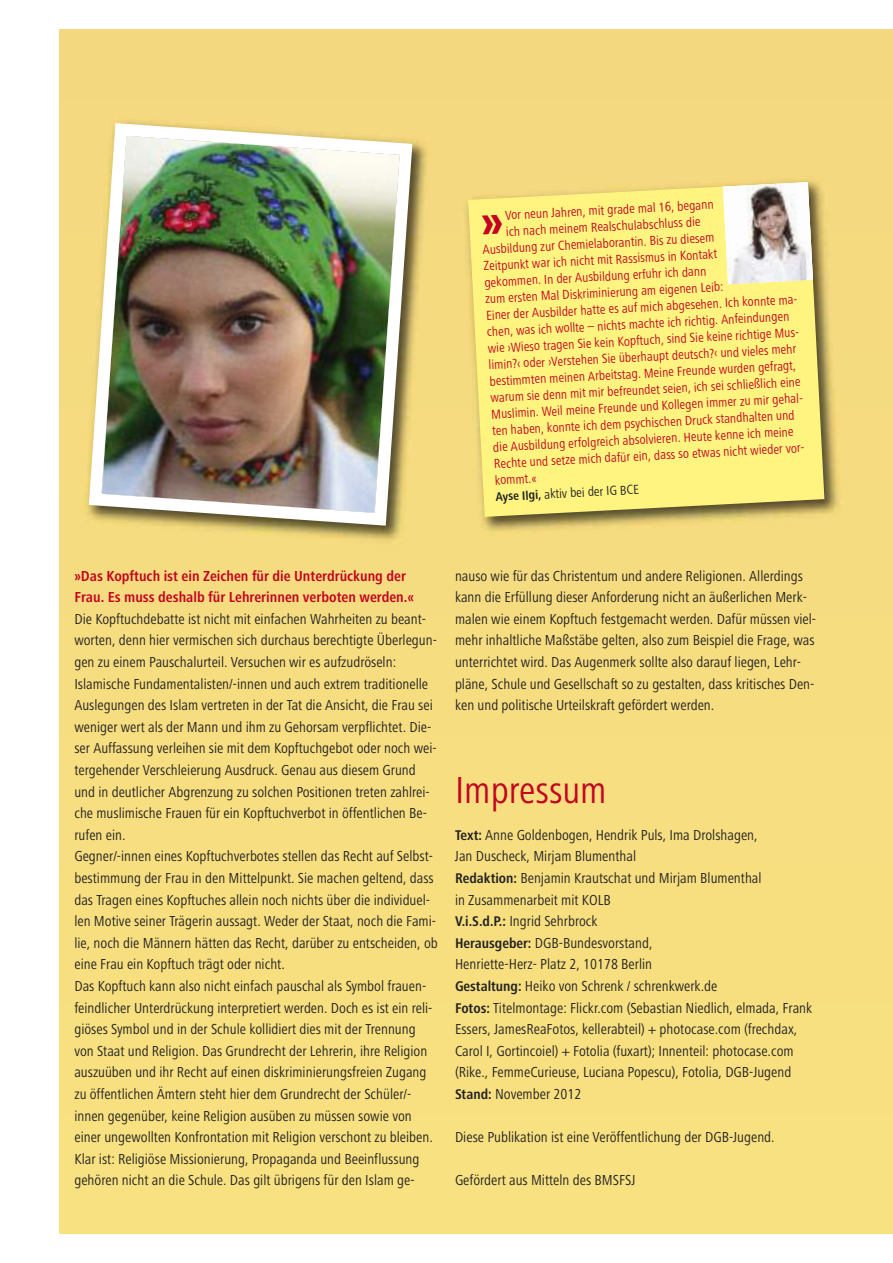
<style>
.page{position:relative;width:893px;height:1263px;background:#fff}
.page>*{position:absolute;margin:0;border:0;box-sizing:border-box;transform-origin:0 0}
.t1{font:condensed 39px "Frutiger Next LT";color:#c30421}
.t2{font:condensed 15px/21.6px "Frutiger Next LT";color:#222122}
.t3{font:700 condensed 15px/21.6px "Frutiger Next LT";color:#c30421}
.t4{font:condensed 13.5px "Frutiger Next LT";color:#c30421}
.t5{font:condensed 13.5px "Frutiger Next LT";color:#222122}
.s1{font-weight:700;font-size:12.75px}
.s2{font-weight:700;font-size:14.55px}
</style>
<div class="page">
<div style="left:60px;top:30px;width:833px;height:1203px;background:#f7de80"></div>
<img style="left:462px;top:176px;width:377px;height:356px">
<svg style="left:468px;top:182px;width:356px;height:335px;background:#f8ec7d"></svg>
<img style="left:723px;top:182px;width:90px;height:102px">
<img style="left:253px;top:141px;width:175px;height:400px">
<img style="left:85px;top:120px;width:334px;height:412px">
<svg style="left:482px;top:215px;width:20px;height:20px"></svg>
<p class="t4" style="left:505px;top:211px;width:210px;rotate:-3deg">Vor neun Jahren, mit grade mal 16, begann</p>
<p class="t4" style="left:506px;top:227px;width:196px;rotate:-3deg">ich nach meinem Realschulabschluss die</p>
<p class="t4" style="left:482px;top:245px;width:234px;rotate:-3deg">Ausbildung zur Chemielaborantin. Bis zu diesem</p>
<p class="t4" style="left:483px;top:261px;width:235px;rotate:-3deg">Zeitpunkt war ich nicht mit Rassismus in Kontakt</p>
<p class="t4" style="left:484px;top:278px;width:224px;rotate:-3deg">gekommen. In der Ausbildung erfuhr ich dann</p>
<p class="t4" style="left:485px;top:294px;width:240px;rotate:-3deg">zum ersten Mal Diskriminierung am eigenen Leib:</p>
<p class="t4" style="left:486px;top:311px;width:316px;rotate:-3deg">Einer der Ausbilder hatte es auf mich abgesehen. Ich konnte ma-</p>
<p class="t4" style="left:487px;top:327px;width:304px;rotate:-3deg">chen, was ich wollte – nichts machte ich richtig. Anfeindungen</p>
<p class="t4" style="left:488px;top:344px;width:316px;rotate:-3deg">wie ›Wieso tragen Sie kein Kopftuch, sind Sie keine richtige Mus-</p>
<p class="t4" style="left:488px;top:360px;width:310px;rotate:-3deg">limin?‹ oder ›Verstehen Sie überhaupt deutsch?‹ und vieles mehr</p>
<p class="t4" style="left:489px;top:377px;width:308px;rotate:-3deg">bestimmten meinen Arbeitstag. Meine Freunde wurden gefragt,</p>
<p class="t4" style="left:490px;top:393px;width:312px;rotate:-3deg">warum sie denn mit mir befreundet seien, ich sei schließlich eine</p>
<p class="t4" style="left:491px;top:410px;width:316px;rotate:-3deg">Muslimin. Weil meine Freunde und Kollegen immer zu mir gehal-</p>
<p class="t4" style="left:492px;top:426px;width:304px;rotate:-3deg">ten haben, konnte ich dem psychischen Druck standhalten und</p>
<p class="t4" style="left:493px;top:443px;width:302px;rotate:-3deg">die Ausbildung erfolgreich absolvieren. Heute kenne ich meine</p>
<p class="t4" style="left:494px;top:459px;width:315px;rotate:-3deg">Rechte und setze mich dafür ein, dass so etwas nicht wieder vor-</p>
<p class="t4" style="left:495px;top:476px;width:43px;rotate:-3deg">kommt.«</p>
<p class="t5" style="left:495px;top:492px;width:145px;rotate:-3deg"><span class="s1">Ayse Ilgi,</span> aktiv bei der IG BCE</p>
<p class="t3" style="left:74px;top:566px;width:341px">»Das Kopftuch ist ein Zeichen für die Unterdrückung der<br>Frau. Es muss deshalb für Lehrerinnen verboten werden.«</p>
<p class="t2" style="left:74px;top:609px;width:365px">Die Kopftuchdebatte ist nicht mit einfachen Wahrheiten zu beant&shy;worten, denn hier vermischen sich durchaus berechtigte Überlegun&shy;gen zu einem Pauschalurteil. Versuchen wir es aufzudröseln:<br>Islamische Fundamentalisten/-innen und auch extrem traditionelle Auslegungen des Islam vertreten in der Tat die Ansicht, die Frau sei weniger wert als der Mann und ihm zu Gehorsam verpflichtet. Die&shy;ser Auffassung verleihen sie mit dem Kopftuchgebot oder noch wei&shy;tergehender Verschleierung Ausdruck. Genau aus diesem Grund und in deutlicher Abgrenzung zu solchen Positionen treten zahlrei&shy;che muslimische Frauen für ein Kopftuchverbot in öffentlichen Be&shy;rufen ein.<br>Gegner/-innen eines Kopftuchverbotes stellen das Recht auf Selbst&shy;bestimmung der Frau in den Mittelpunkt. Sie machen geltend, dass das Tragen eines Kopftuches allein noch nichts über die individuel&shy;len Motive seiner Trägerin aussagt. Weder der Staat, noch die Fami&shy;lie, noch die Männern hätten das Recht, darüber zu entscheiden, ob eine Frau ein Kopftuch trägt oder nicht.<br>Das Kopftuch kann also nicht einfach pauschal als Symbol frauen&shy;feindlicher Unterdrückung interpretiert werden. Doch es ist ein reli&shy;giöses Symbol und in der Schule kollidiert dies mit der Trennung von Staat und Religion. Das Grundrecht der Lehrerin, ihre Religion auszuüben und ihr Recht auf einen diskriminierungsfreien Zugang zu öffentlichen Ämtern steht hier dem Grundrecht der Schüler/- innen gegenüber, keine Religion ausüben zu müssen sowie von einer ungewollten Konfrontation mit Religion verschont zu bleiben.<br>Klar ist: Religiöse Missionierung, Propaganda und Beeinflussung gehören nicht an die Schule. Das gilt übrigens für den Islam ge-</p>
<p class="t2" style="left:455px;top:566px;width:363px">nauso wie für das Christentum und andere Religionen. Allerdings kann die Erfüllung dieser Anforderung nicht an äußerlichen Merk&shy;malen wie einem Kopftuch festgemacht werden. Dafür müssen viel&shy;mehr inhaltliche Maßstäbe gelten, also zum Beispiel die Frage, was unterrichtet wird. Das Augenmerk sollte also darauf liegen, Lehr&shy;pläne, Schule und Gesellschaft so zu gestalten, dass kritisches Den&shy;ken und politische Urteilskraft gefördert werden.</p>
<h1 class="t1" style="left:455px;top:777px;width:153px">Impressum</h1>
<p class="t2" style="left:455px;top:825px;width:359px"><span class="s2">Text:</span> Anne Goldenbogen, Hendrik Puls, Ima Drolshagen,<br>Jan Duscheck, Mirjam Blumenthal<br><span class="s2">Redaktion:</span> Benjamin Krautschat und Mirjam Blumenthal<br>in Zusammenarbeit mit KOLB<br><span class="s2">V.i.S.d.P.:</span> Ingrid Sehrbrock<br><span class="s2">Herausgeber:</span> DGB-Bundesvorstand,<br>Henriette-Herz- Platz 2, 10178 Berlin<br><span class="s2">Gestaltung:</span> Heiko von Schrenk / schrenkwerk.de<br><span class="s2">Fotos:</span> Titelmontage: Flickr.com (Sebastian Niedlich, elmada, Frank Essers, JamesReaFotos, kellerabteil) + photocase.com (frechdax, Carol I, Gortincoiel) + Fotolia (fuxart); Innenteil: photocase.com (Rike., FemmeCurieuse, Luciana Popescu), Fotolia, DGB-Jugend <span class="s2">Stand:</span> November 2012</p>
<p class="t2" style="left:455px;top:1128px;width:321px">Diese Publikation ist eine Veröffentlichung der DGB-Jugend.</p>
<p class="t2" style="left:455px;top:1171px;width:182px">Gefördert aus Mitteln des BMSFSJ</p>
</div>
